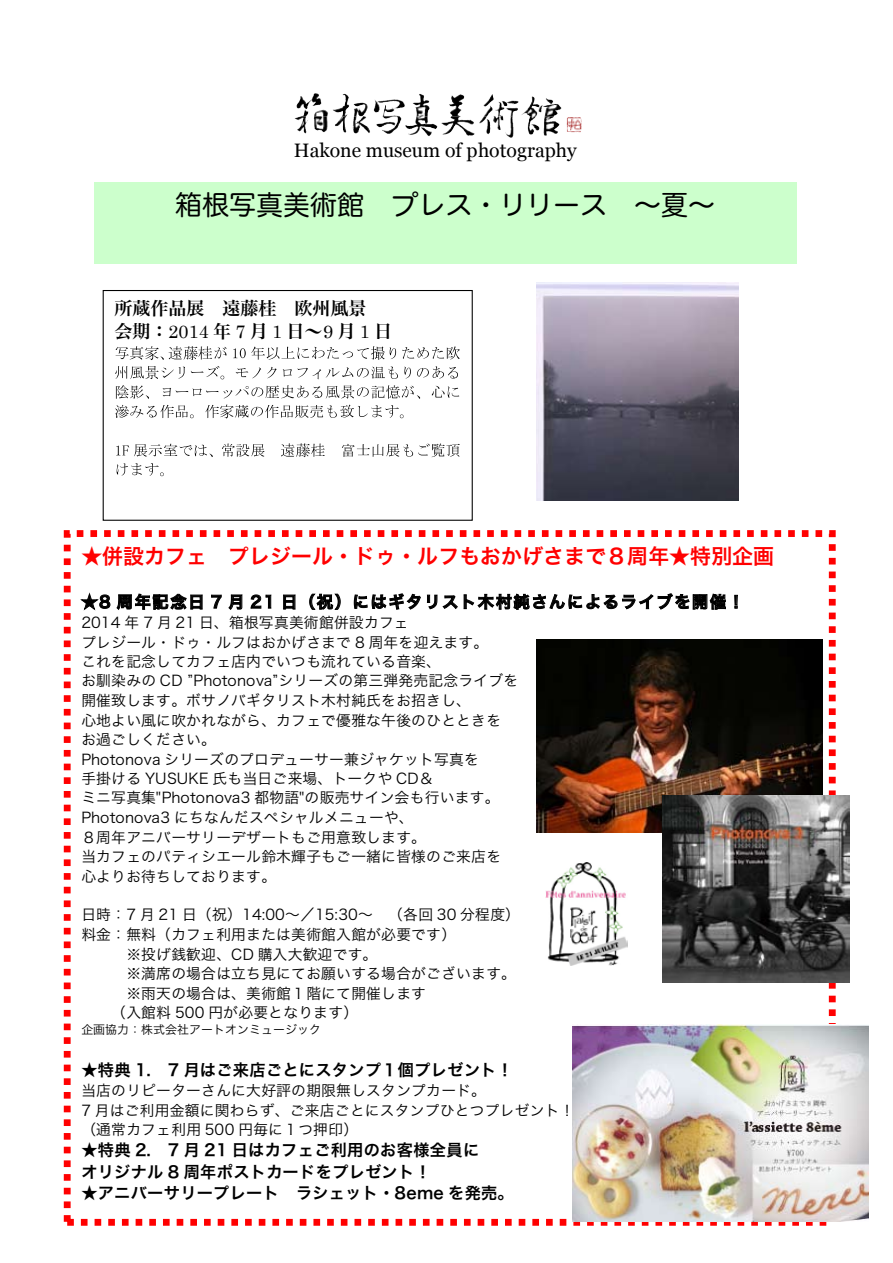
<style>
.page{position:relative;width:893px;height:1263px;background:#fff}
.page>*{position:absolute;margin:0;border:0;box-sizing:border-box;transform-origin:0 0}
.t1{font:27px "Hira Maru Pro W4";color:#000}
.t2{font:20.85px "Hira Kaku Pro W6";color:#f00}
.t3{font:19.5px "Georgia";color:#000}
.t4{font:18px/23.4px "Hira Min Pro W6";color:#000}
.t5{font:16.2px/21.6px "Hira Kaku Pro W6";letter-spacing:.02em;color:#000}
.t6{font:16.2px "Hira Kaku Pro W6";letter-spacing:.11em;color:#000}
.t7{font:14.7px/19.5px "Hira Kaku Pro W3";letter-spacing:.025em;color:#000}
.t8{font:11.85px "Hira Kaku Pro W3";color:#000}
.s1{font-family:"Century"}
</style>
<div class="page">
<div style="left:64px;top:530px;width:772px;height:696px;border:7px dashed #f00"></div>
<svg style="left:80px;top:593px;width:30px;height:17px"></svg>
<svg style="left:117px;top:594px;width:85px;height:16px"></svg>
<svg style="left:211px;top:595px;width:11px;height:13px"></svg>
<svg style="left:228px;top:594px;width:14px;height:16px"></svg>
<svg style="left:251px;top:594px;width:20px;height:15px"></svg>
<svg style="left:283px;top:594px;width:12px;height:15px"></svg>
<svg style="left:309px;top:594px;width:32px;height:16px"></svg>
<svg style="left:354px;top:593px;width:67px;height:17px"></svg>
<svg style="left:427px;top:594px;width:10px;height:15px"></svg>
<svg style="left:443px;top:595px;width:15px;height:14px"></svg>
<svg style="left:464px;top:593px;width:262px;height:17px"></svg>
<svg style="left:734px;top:594px;width:4px;height:15px"></svg>
<img style="left:312px;top:93px;width:118px;height:23px">
<img style="left:528px;top:116px;width:32px;height:20px">
<div style="left:94px;top:182px;width:702px;height:81px;background:#cfc"></div>
<div style="left:103px;top:290px;width:370px;height:231px;border:1px solid #000"></div>
<svg style="left:116px;top:346px;width:110px;height:14px"></svg>
<svg style="left:233px;top:346px;width:227px;height:14px"></svg>
<svg style="left:115px;top:366px;width:343px;height:13px"></svg>
<svg style="left:116px;top:385px;width:343px;height:14px"></svg>
<svg style="left:115px;top:405px;width:79px;height:13px"></svg>
<svg style="left:205px;top:405px;width:199px;height:13px"></svg>
<svg style="left:116px;top:443px;width:149px;height:14px"></svg>
<svg style="left:281px;top:443px;width:44px;height:14px"></svg>
<svg style="left:342px;top:443px;width:118px;height:14px"></svg>
<svg style="left:117px;top:463px;width:47px;height:13px"></svg>
<img style="left:537px;top:282px;width:202px;height:219px">
<img style="left:537px;top:640px;width:285px;height:192px">
<img style="left:663px;top:795px;width:187px;height:187px">
<img style="left:573px;top:1025px;width:295px;height:197px">
<img style="left:546px;top:863px;width:81px;height:103px">
<h3 class="t3" style="left:294px;top:139px;width:284px">Hakone museum of photography</h3>
<h1 class="t1" style="left:175px;top:182px;width:541px">箱根写真美術館 プレス・リリース ～夏～</h1>
<p class="t4" style="left:115px;top:295px;width:279px">所蔵作品展 遠藤桂 欧州風景<br>会期：<span class="s1">2014</span> 年<span class="s1">7</span> 月<span class="s1">1</span> 日～<span class="s1">9</span> 月<span class="s1">1</span> 日</p>
<h2 class="t2" style="left:81px;top:537px;width:694px">★併設カフェ プレジール・ドゥ・ルフもおかげさまで８周年★特別企画</h2>
<p class="t6" style="left:81px;top:587px;width:664px">★8 周年記念日 7 月 21 日（祝）にはギタリスト木村純さんによるライブを開催！</p>
<p class="t7" style="left:81px;top:612px;width:438px">2014 年 7 月 21 日、箱根写真美術館併設カフェ<br>プレジール・ドゥ・ルフはおかげさまで 8 周年を迎えます。<br>これを記念してカフェ店内でいつも流れている音楽、<br>お馴染みの CD ”Photonova”シリーズの第三弾発売記念ライブを開催致します。ボサノバギタリスト木村純氏をお招きし、<br>心地よい風に吹かれながら、カフェで優雅な午後のひとときをお過ごしください。<br>Photonova シリーズのプロデューサー兼ジャケット写真を<br>手掛ける YUSUKE 氏も当日ご来場、トークや CD＆<br>ミニ写真集"Photonova3 都物語"の販売サイン会も行います。<br>Photonova3 にちなんだスペシャルメニューや、<br>８周年アニバーサリーデザートもご用意致します。<br>当カフェのパティシエール鈴木輝子もご一緒に皆様のご来店を心よりお待ちしております。</p>
<p class="t7" style="left:81px;top:904px;width:440px">日時：7 月 21 日（祝）14:00～／15:30～ （各回 30 分程度）</p>
<p class="t7" style="left:81px;top:924px;width:376px">料金：無料（カフェ利用または美術館入館が必要です）</p>
<p class="t7" style="left:126px;top:943px;width:252px">※投げ銭歓迎、CD 購入大歓迎です。</p>
<p class="t7" style="left:126px;top:963px;width:391px">※満席の場合は立ち見にてお願いする場合がございます。</p>
<p class="t7" style="left:126px;top:982px;width:301px">※雨天の場合は、美術館１階にて開催します</p>
<p class="t7" style="left:111px;top:1002px;width:248px">（入館料 500 円が必要となります）</p>
<p class="t8" style="left:81px;top:1019px;width:241px">企画協力：株式会社アートオンミュージック</p>
<p class="t5" style="left:81px;top:1058px;width:433px">★特典 1. 7 月はご来店ごとにスタンプ１個プレゼント！</p>
<p class="t7" style="left:81px;top:1080px;width:495px">当店のリピーターさんに大好評の期限無しスタンプカード。<br>7 月はご利用金額に関わらず、ご来店ごとにスタンプひとつプレゼント！（通常カフェ利用 500 円毎に１つ押印）</p>
<p class="t5" style="left:81px;top:1138px;width:399px">★特典 2. 7 月 21 日はカフェご利用のお客様全員にオリジナル 8 周年ポストカードをプレゼント！</p>
<p class="t5" style="left:81px;top:1181px;width:434px">★アニバーサリープレート ラシェット・8eme を発売。</p>
</div>
